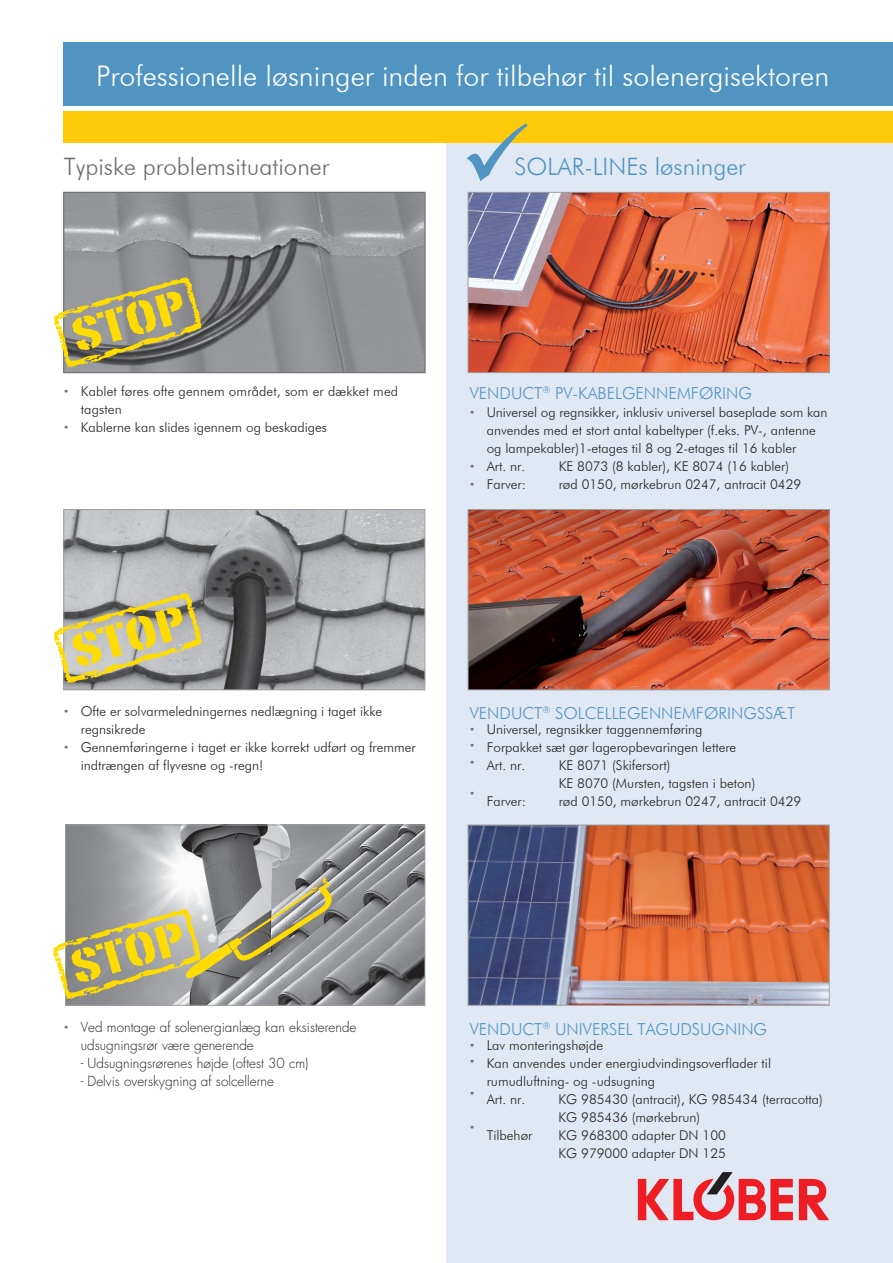
<style>
.page{position:relative;width:893px;height:1263px;background:#fff}
.page>*{position:absolute;margin:0;border:0;box-sizing:border-box;transform-origin:0 0}
.t1{font:45.3px "Portago ITCTT";color:#ffdc01;scale:1.58 1}
.t2{font:300 28.5px "Futura BT";color:#fff}
.t3{font:300 24px "Futura BT";color:#6c6d70}
.t4{font:300 24px "Futura BT";color:#5094c2}
.t5{font:300 16.5px "Futura BT";color:#5094c2}
.t6{font:300 13.5px/18px "Futura BT";color:#231f20}
.t7{font:300 13.5px/18px "Futura LT";color:#231f20}
</style>
<div class="page">
<div style="left:446px;top:137px;width:447px;height:1126px;background:#e0e9f3"></div>
<div style="left:64px;top:43px;width:829px;height:63px;background:#5094c2"></div>
<div style="left:64px;top:111px;width:829px;height:32px;background:#feca0a"></div>
<svg style="left:65px;top:194px;width:358px;height:177px;background:#8e9093"></svg>
<div style="left:63px;top:192px;width:362px;height:181px;border:1px solid #6c6d70"></div>
<img style="left:65px;top:511px;width:358px;height:177px">
<div style="left:63px;top:509px;width:362px;height:181px;border:1px solid #9d9fa2"></div>
<img style="left:470px;top:194px;width:358px;height:177px">
<div style="left:468px;top:192px;width:362px;height:181px;border:1px solid #9d9fa2"></div>
<img style="left:470px;top:511px;width:358px;height:177px">
<div style="left:468px;top:509px;width:362px;height:181px;border:1px solid #9d9fa2"></div>
<img style="left:470px;top:827px;width:358px;height:177px">
<div style="left:468px;top:825px;width:362px;height:181px;border:1px solid #9d9fa2"></div>
<svg style="left:54px;top:277px;width:147px;height:92px;background:#9a9780"></svg>
<svg style="left:54px;top:593px;width:147px;height:91px;background:#b6b29b"></svg>
<img style="left:67px;top:827px;width:356px;height:177px">
<div style="left:65px;top:825px;width:360px;height:181px;border:1px solid #9d9fa2"></div>
<svg style="left:53px;top:878px;width:283px;height:122px;background:#a9a796"></svg>
<svg style="left:799px;top:1179px;width:30px;height:41px"></svg>
<svg style="left:638px;top:1172px;width:155px;height:48px"></svg>
<h2 class="t2" style="left:96px;top:59px;width:734px">Professionelle løsninger inden for tilbehør til solenergisektoren</h2>
<h3 class="t3" style="left:64px;top:152px;width:267px">Typiske problemsituationer</h3>
<h3 class="t4" style="left:514px;top:152px;width:233px">SOLAR-LINEs løsninger</h3>
<h1 class="t1" style="left:65px;top:309px;width:74px;rotate:-16deg">STOP</h1>
<p class="t6" style="left:81px;top:382px;width:319px">Kablet føres ofte gennem området, som er dækket med tagsten<br>Kablerne kan slides igennem og beskadiges</p>
<p class="t5" style="left:470px;top:383px;width:284px">VENDUCT<sup>®</sup> PV-KABELGENNEMFØRING</p>
<p class="t6" style="left:487px;top:403px;width:342px">Universel og regnsikker, inklusiv universel baseplade som kan anvendes med et stort antal kabeltyper (f.eks. PV-, antenne og lampekabler)1-etages til 8 og 2-etages til 16 kabler<br>Art. nr.</p>
<p class="t6" style="left:559px;top:457px;width:232px">KE 8073 (8 kabler), KE 8074 (16 kabler)</p>
<h1 class="t1" style="left:65px;top:625px;width:74px;rotate:-16deg">STOP</h1>
<p class="t6" style="left:487px;top:475px;width:41px">Farver:</p>
<p class="t6" style="left:559px;top:475px;width:244px">rød 0150, mørkebrun 0247, antracit 0429</p>
<p class="t6" style="left:81px;top:702px;width:337px">Ofte er solvarmeledningernes nedlægning i taget ikke regnsikrede<br>Gennemføringerne i taget er ikke korrekt udført og fremmer indtrængen af flyvesne og -regn!</p>
<p class="t5" style="left:470px;top:703px;width:327px">VENDUCT<sup>®</sup> SOLCELLEGENNEMFØRINGSSÆT</p>
<p class="t6" style="left:487px;top:720px;width:251px">Universel, regnsikker taggennemføring<br>Forpakket sæt gør lageropbevaringen lettere<br>Art. nr.</p>
<p class="t6" style="left:559px;top:756px;width:198px">KE 8071 (Skifersort)<br>KE 8070 (Mursten, tagsten i beton)</p>
<h1 class="t1" style="left:64px;top:941px;width:74px;rotate:-16deg">STOP</h1>
<p class="t7" style="left:81px;top:1018px;width:277px">Ved montage af solenergianlæg kan eksisterende udsugningsrør være generende</p>
<p class="t7" style="left:81px;top:1054px;width:229px">- Udsugningsrørenes højde (oftest 30 cm)</p>
<p class="t7" style="left:81px;top:1072px;width:195px">- Delvis overskygning af solcellerne</p>
<p class="t6" style="left:487px;top:792px;width:41px">Farver:</p>
<p class="t6" style="left:559px;top:792px;width:244px">rød 0150, mørkebrun 0247, antracit 0429</p>
<p class="t5" style="left:470px;top:1019px;width:299px">VENDUCT<sup>®</sup> UNIVERSEL TAGUDSUGNING</p>
<p class="t6" style="left:487px;top:1036px;width:286px">Lav monteringshøjde<br>Kan anvendes under energiudvindingsoverflader til rumudluftning- og -udsugning<br>Art. nr.</p>
<p class="t6" style="left:559px;top:1090px;width:266px">KG 985430 (antracit), KG 985434 (terracotta)<br>KG 985436 (mørkebrun)</p>
<p class="t6" style="left:487px;top:1126px;width:47px">Tilbehør</p>
<p class="t6" style="left:559px;top:1126px;width:169px">KG 968300 adapter DN 100<br>KG 979000 adapter DN 125</p>
</div>
